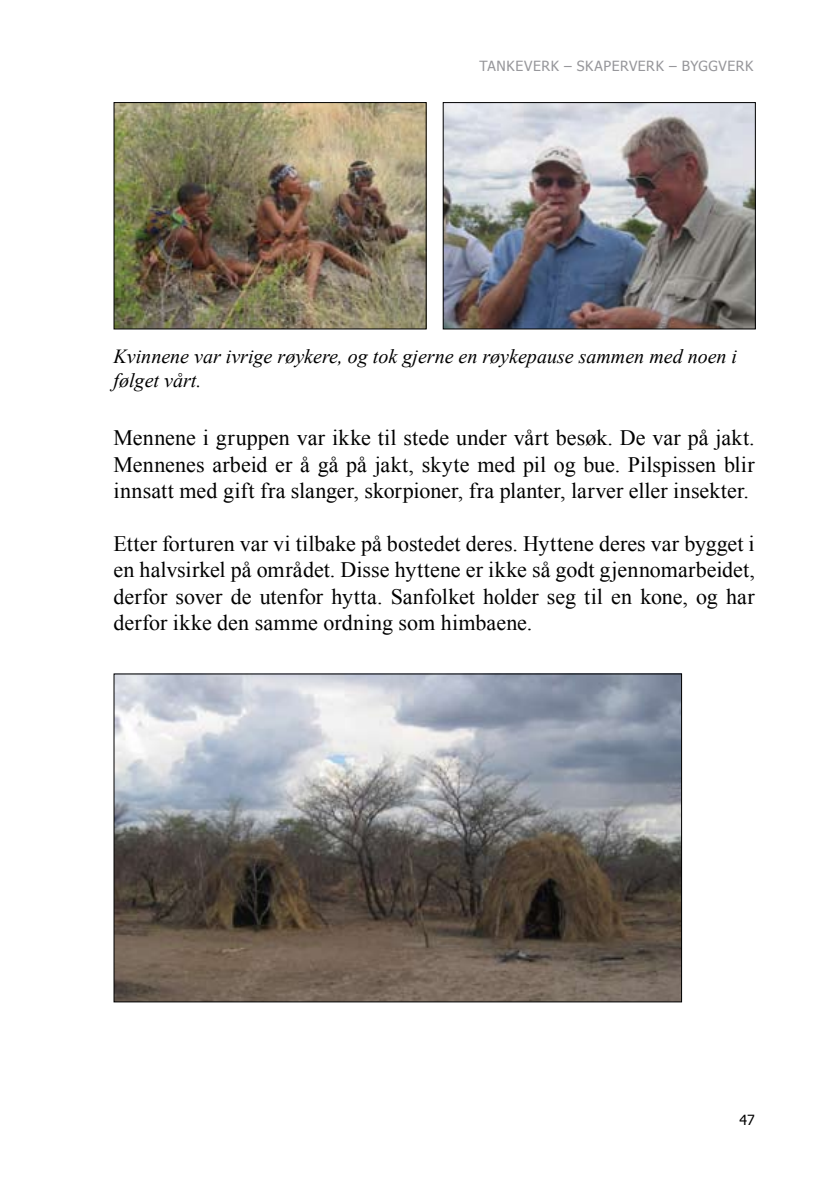
<style>
.page{position:relative;width:840px;height:1191px;background:#fff}
.page>*{position:absolute;margin:0;border:0;box-sizing:border-box;transform-origin:0 0}
.t1{font:22px/26.4px "Times New Roman";color:#000;text-align:justify}
.t2{font:italic 20px/24px "Times New Roman";color:#000}
.t3{font:14px "Tahoma";letter-spacing:.045em;color:#97979b}
.t4{font:14px "Tahoma";color:#000}
</style>
<div class="page">
<img style="left:115px;top:675px;width:564px;height:325px">
<img style="left:115px;top:104px;width:309px;height:223px">
<div style="left:113px;top:102px;width:313px;height:227px;border:1px solid #000"></div>
<img style="left:444px;top:104px;width:309px;height:223px">
<div style="left:442px;top:102px;width:313px;height:227px;border:1px solid #000"></div>
<p class="t3" style="left:479px;top:57px;width:275px">TANKEVERK – SKAPERVERK – BYGGVERK</p>
<p class="t2" style="left:113px;top:344px;width:624px">Kvinnene var ivrige røykere, og tok gjerne en røykepause sammen med noen i følget vårt.</p>
<p class="t1" style="left:113px;top:424px;width:642px">Mennene i gruppen var ikke til stede under vårt besøk. De var på jakt.<br>Mennenes arbeid er å gå på jakt, skyte med pil og bue. Pilspissen blir innsatt med gift fra slanger, skorpioner, fra planter, larver eller insekter.</p>
<p class="t1" style="left:113px;top:530px;width:642px">Etter forturen var vi tilbake på bostedet deres. Hyttene deres var bygget i en halvsirkel på området. Disse hyttene er ikke så godt gjennomarbeidet, derfor sover de utenfor hytta. Sanfolket holder seg til en kone, og har derfor ikke den samme ordning som himbaene.</p>
<p class="t4" style="left:739px;top:1110px;width:17px">47</p>
</div>
